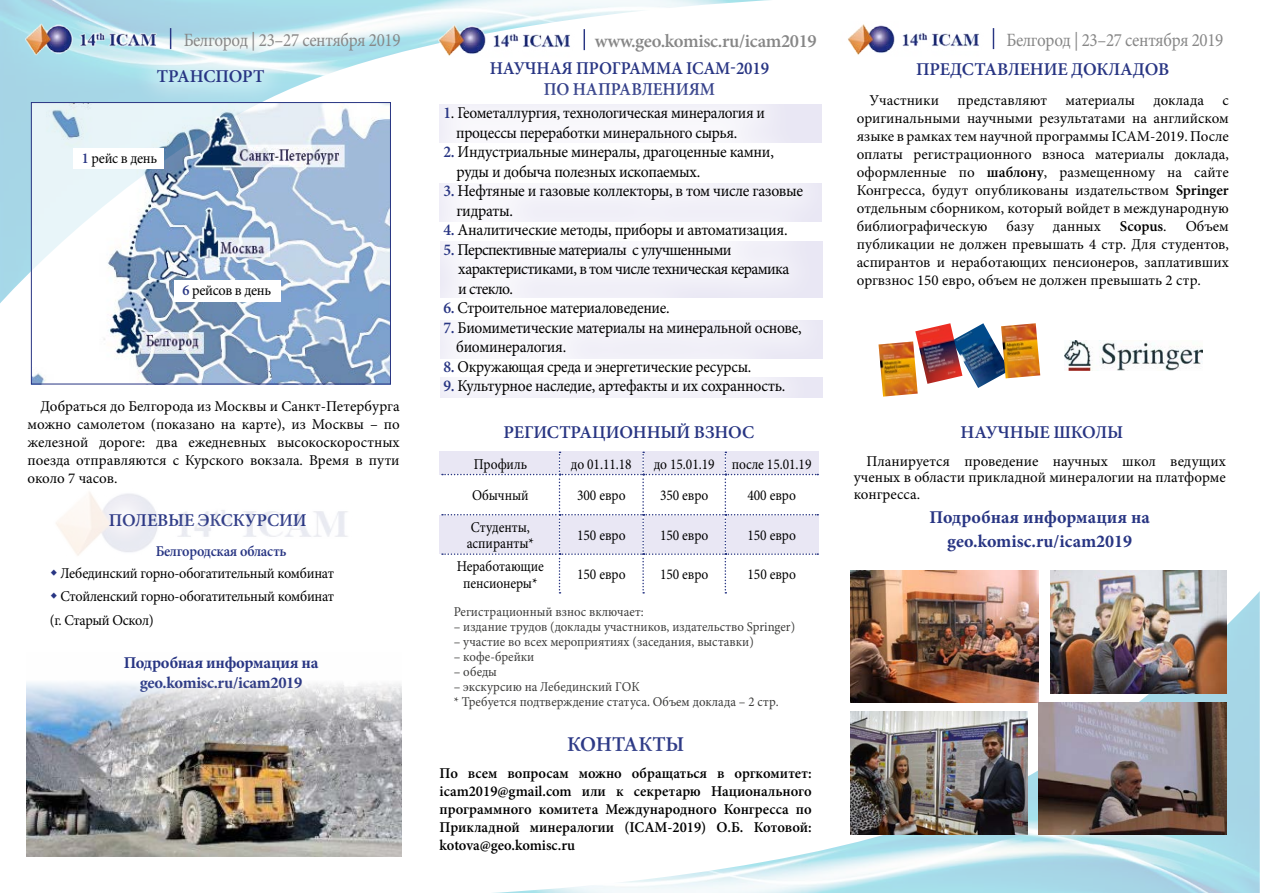
<style>
.page{position:relative;width:1263px;height:893px;background:#fff}
.page>*{position:absolute;margin:0;border:0;box-sizing:border-box;transform-origin:0 0}
.t1{font:600 21px "Minion Pro";letter-spacing:-.01em;color:#283583}
.t2{font:18.75px "Minion Pro";letter-spacing:-.02em;color:#878787;scale:.91 1}
.t3{font:600 18.75px "Minion Pro";letter-spacing:-.02em;color:#878787}
.t4{font:600 18px "Minion Pro";letter-spacing:-.01em;color:#283583}
.t5{font:700 18px/24px "Minion Pro";color:#283583;text-align:center}
.t6{font:600 18px/21.6px "Minion Pro";letter-spacing:-.01em;color:#283583;text-align:center;scale:.95 1}
.t7{font:16.5px/19.5px "Minion Pro";letter-spacing:-.02em;color:#000;scale:.95 1}
.t8{font:16.5px/19.5px "Minion Pro";letter-spacing:-.02em;color:#000;scale:.94 1}
.t9{font:16.5px/19.5px "Minion Pro";letter-spacing:-.04em;color:#000;scale:.96 1}
.t10{font:700 16.5px/19.8px "Minion Pro";letter-spacing:-.02em;color:#283583;text-align:center}
.t11{font:16.5px "Minion Pro";letter-spacing:-.02em;color:#000;scale:.93 1}
.t12{font:15px/18px "Minion Pro";letter-spacing:-.005em;color:#000;text-align:justify}
.t13{font:600 15px/18px "Minion Pro";color:#000;text-align:justify}
.t14{font:15px/16.5px "Minion Pro";letter-spacing:-.005em;color:#000;scale:.9 1}
.t15{font:15px/22.5px "Minion Pro";letter-spacing:-.005em;color:#000;scale:.95 1}
.t16{font:600 15px "Minion Pro";letter-spacing:-.02em;color:#283583;scale:.95 1}
.t17{font:13.5px/15px "Minion Pro";color:#3c3c3b;scale:.95 1}
.s1{font-weight:600;color:#283583}
.s2{font-weight:600}
.s3{font-weight:400}
</style>
<div class="page">
<svg style="left:442px;top:452px;width:376px;height:139px"></svg>
<img style="left:493px;top:591px;width:767px;height:302px">
<img style="left:0;top:0;width:770px;height:303px">
<div style="left:408px;top:736px;width:435px;height:149px;background:#fff"></div>
<hr style="left:583px;top:29px;width:2px;height:21px;background:#283583">
<img style="left:432px;top:22px;width:142px;height:36px">
<svg style="left:170px;top:28px;width:1px;height:14px"></svg>
<img style="left:18px;top:21px;width:143px;height:36px">
<svg style="left:993px;top:28px;width:1px;height:21px"></svg>
<img style="left:848px;top:24px;width:131px;height:31px">
<div style="left:130px;top:42px;width:161px;height:68px;background:#fff;opacity:.43"></div>
<img style="left:56px;top:492px;width:292px;height:45px">
<img style="left:26px;top:682px;width:375px;height:175px">
<img style="left:851px;top:570px;width:188px;height:132px">
<img style="left:1039px;top:702px;width:188px;height:132px">
<img style="left:1050px;top:570px;width:177px;height:123px">
<img style="left:851px;top:711px;width:176px;height:123px">
<img style="left:33px;top:104px;width:356px;height:278px">
<div style="left:31px;top:102px;width:360px;height:282px;border:1px solid #283583"></div>
<div style="left:174px;top:281px;width:106px;height:21px;background:#fff"></div>
<div style="left:73px;top:149px;width:91px;height:20px;background:#fff"></div>
<div style="left:412px;top:76px;width:421px;height:351px;background:#f9f8fc"></div>
<img style="left:1064px;top:340px;width:138px;height:31px">
<img style="left:962px;top:323px;width:47px;height:65px">
<img style="left:915px;top:323px;width:47px;height:61px">
<img style="left:878px;top:341px;width:40px;height:56px">
<img style="left:1001px;top:323px;width:39px;height:55px">
<svg style="left:47px;top:532px;width:290px;height:264px"></svg>
<p class="t2" style="left:184px;top:27px;width:240px">Белгород | 23–27 сентября 2019</p>
<p class="t3" style="left:595px;top:28px;width:224px">www.geo.komisc.ru/icam2019</p>
<p class="t2" style="left:1006px;top:27px;width:240px">Белгород | 23–27 сентября 2019</p>
<p class="t4" style="left:157px;top:64px;width:109px">ТРАНСПОРТ</p>
<p class="t6" style="left:490px;top:57px;width:296px">НАУЧНАЯ ПРОГРАММА ICAM-2019<br>ПО НАПРАВЛЕНИЯМ</p>
<p class="t7" style="left:456px;top:103px;width:327px;text-indent:-13px"><span class="s1">1</span>. Геометаллургия, технологическая минералогия и процессы переработки минерального сырья.</p>
<p class="t7" style="left:456px;top:142px;width:336px;text-indent:-13px"><span class="s1">2.</span> Индустриальные минералы, драгоценные камни, руды и добыча полезных ископаемых.</p>
<p class="t7" style="left:456px;top:181px;width:366px;text-indent:-13px"><span class="s1">3.</span> Нефтяные и газовые коллекторы, в том числе газовые гидраты.</p>
<p class="t7" style="left:443px;top:220px;width:364px"><span class="s1">4.</span> Аналитические методы, приборы и автоматизация.</p>
<p class="t9" style="left:458px;top:240px;width:346px;text-indent:-15px"><span class="s1">5.</span> Перспективные материалы с улучшенными характеристиками, в том числе техническая керамика и стекло.</p>
<p class="t8" style="left:443px;top:298px;width:242px"><span class="s1">6.</span> Строительное материаловедение.</p>
<p class="t8" style="left:456px;top:318px;width:369px;text-indent:-13px"><span class="s1">7.</span> Биомиметические материалы на минеральной основе, биоминералогия.</p>
<p class="t11" style="left:443px;top:356px;width:333px"><span class="s1">8.</span> Окружающая среда и энергетические ресурсы.</p>
<p class="t7" style="left:443px;top:376px;width:361px"><span class="s1">9.</span> Культурное наследие, артефакты и их сохранность.</p>
<p class="t4" style="left:916px;top:57px;width:255px">ПРЕДСТАВЛЕНИЕ ДОКЛАДОВ</p>
<p class="t12" style="left:857px;top:91px;width:374px;text-indent:13px">Участники представляют материалы доклада с оригинальными научными результатами на английском языке в рамках тем научной программы ICAM-2019. После оплаты регистрационного взноса материалы доклада, оформленные по <span class="s2">шаблону</span>, размещенному на сайте Конгресса, будут опубликованы издательством <span class="s2">Springer </span>отдельным сборником, который войдет в международную библиографическую</p>
<p class="t15" style="left:82px;top:147px;width:81px"><span class="s1">1</span> рейс в день</p>
<p class="t12" style="left:857px;top:217px;width:374px;text-indent:329px">Объем публикации не должен превышать 4 стр. Для студентов, аспирантов и неработающих пенсионеров, заплативших оргвзнос 150 евро, объем не должен превышать 2 стр.</p>
<p class="t12" style="left:1006px;top:217px;width:29px">базу</p>
<p class="t12" style="left:1053px;top:217px;width:49px">данных</p>
<p class="t13" style="left:1120px;top:217px;width:48px">Scopus<span class="s3">.</span></p>
<p class="t15" style="left:182px;top:279px;width:95px"><span class="s1">6</span> рейсов в день</p>
<p class="t12" style="left:28px;top:397px;width:374px;text-indent:13px">Добраться до Белгорода из Москвы и Санкт-Петербурга можно самолетом (показано на карте), из Москвы – по железной дороге: два ежедневных высокоскоростных поезда отправляются с Курского вокзала. Время в пути около 7 часов.</p>
<p class="t4" style="left:109px;top:508px;width:199px">ПОЛЕВЫЕ ЭКСКУРСИИ</p>
<p class="t16" style="left:156px;top:540px;width:139px">Белгородская область</p>
<p class="t15" style="left:61px;top:562px;width:289px">Лебединский горно-обогатительный комбинат<br>Стойленский горно-обогатительный комбинат</p>
<p class="t15" style="left:50px;top:609px;width:111px">(г. Старый Оскол)</p>
<p class="t10" style="left:124px;top:653px;width:196px">Подробная информация на geo.komisc.ru/icam2019</p>
<p class="t4" style="left:503px;top:419px;width:252px">РЕГИСТРАЦИОННЫЙ ВЗНОС</p>
<p class="t4" style="left:960px;top:420px;width:164px">НАУЧНЫЕ ШКОЛЫ</p>
<p class="t14" style="left:474px;top:456px;width:61px">Профиль</p>
<p class="t14" style="left:571px;top:456px;width:69px">до 01.11.18</p>
<p class="t14" style="left:654px;top:456px;width:177px">до 15.01.19 после 15.01.19</p>
<p class="t14" style="left:472px;top:487px;width:65px">Обычный</p>
<p class="t14" style="left:577px;top:487px;width:55px">300 евро</p>
<p class="t14" style="left:660px;top:487px;width:55px">350 евро</p>
<p class="t14" style="left:747px;top:487px;width:55px">400 евро</p>
<p class="t14" style="left:467px;top:519px;width:76px">Студенты, аспиранты*</p>
<p class="t14" style="left:577px;top:527px;width:55px">150 евро</p>
<p class="t14" style="left:660px;top:527px;width:55px">150 евро</p>
<p class="t14" style="left:747px;top:527px;width:55px">150 евро</p>
<p class="t14" style="left:457px;top:558px;width:98px;text-align:center">Неработающие пенсионеры*</p>
<p class="t14" style="left:577px;top:566px;width:55px">150 евро</p>
<p class="t14" style="left:660px;top:566px;width:55px">150 евро</p>
<p class="t14" style="left:747px;top:566px;width:55px">150 евро</p>
<p class="t17" style="left:454px;top:604px;width:201px">Регистрационный взнос включает:</p>
<p class="t17" style="left:454px;top:619px;width:361px">– издание трудов (доклады участников, издательство Springer)</p>
<p class="t17" style="left:454px;top:634px;width:317px">– участие во всех мероприятиях (заседания, выставки)</p>
<p class="t17" style="left:454px;top:649px;width:86px">– кофе-брейки</p>
<p class="t17" style="left:454px;top:664px;width:47px">– обеды</p>
<p class="t17" style="left:454px;top:679px;width:344px">– экскурсию на Лебединский ГОК<br>* Требуется подтверждение статуса. Объем доклада – 2 стр.</p>
<h1 class="t1" style="left:567px;top:730px;width:119px">КОНТАКТЫ</h1>
<p class="t13" style="left:440px;top:765px;width:374px">По всем вопросам можно обращаться в оргкомитет: icam2019@gmail.com или к секретарю Национального программного комитета Международного Конгресса по Прикладной минералогии (ICAM-2019) О.Б. Котовой: kotova@geo.komisc.ru</p>
<p class="t12" style="left:854px;top:453px;width:374px;line-height:16.5px;text-indent:13px">Планируется проведение научных школ ведущих ученых в области прикладной минералогии на платформе конгресса.</p>
<p class="t5" style="left:929px;top:505px;width:222px">Подробная информация на geo.komisc.ru/icam2019</p>
</div>
